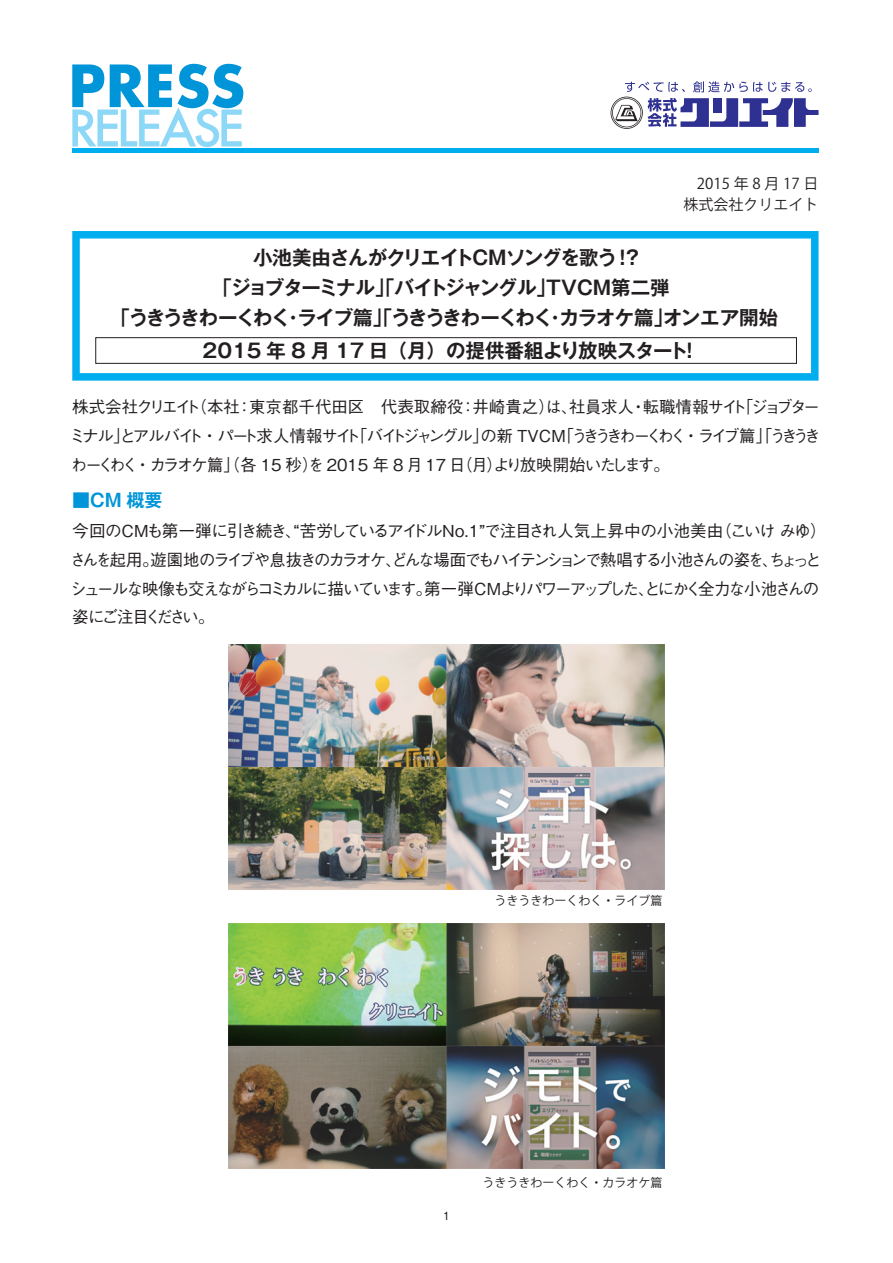
<style>
.page{position:relative;width:893px;height:1263px;background:#fff}
.page>*{position:absolute;margin:0;border:0;box-sizing:border-box;transform-origin:0 0}
.t1{font:700 19.5px/30px "Gothic MB101 Pr 5 De";letter-spacing:-.055em;color:#231f20;text-align:center}
.t2{font:700 19.5px "Gothic MB101 Pr 5 De";color:#231f20}
.t3{font:700 18px "Gothic MB101 Pr 5 De";color:#0095d9}
.t4{font:500 16.5px/28.8px "Gothic BBB Pr 5";letter-spacing:-.125em;color:#231f20;text-align:justify}
.t5{font:15px/21px "Koz Go Pro";color:#231f20;text-align:right}
.t6{font:12px "Koz Go Pro";color:#231f20}
.t7{font:10.5px "Gothic MB101 Pr 5";color:#231f20}
</style>
<div class="page">
<hr style="left:72px;top:149px;width:747px;height:4px;background:#00aeef">
<svg style="left:72px;top:64px;width:171px;height:83px"></svg>
<svg style="left:611px;top:81px;width:207px;height:48px"></svg>
<svg style="left:72px;top:231px;width:746px;height:150px"></svg>
<div style="left:95px;top:337px;width:702px;height:27px;border:1px solid #231f20"></div>
<img style="left:229px;top:645px;width:435px;height:245px">
<img style="left:229px;top:923px;width:435px;height:245px">
<p class="t5" style="left:683px;top:173px;width:137px">2015年8月17日株式会社クリエイト</p>
<p class="t1" style="left:111px;top:241px;width:669px">小池美由さんがクリエイトCMソングを歌う !?<br>「ジョブターミナル」「バイトジャングル」TVCM第二弾<br>「うきうきわーくわく・ライブ篇」「うきうきわーくわく・カラオケ篇」オンエア開始</p>
<p class="t2" style="left:203px;top:335px;width:498px">2015 年 8 月 17 日（月）の提供番組より放映スタート！</p>
<p class="t4" style="left:70px;top:391px;width:753px">株式会社クリエイト（本社：東京都千代田区　代表取締役：井崎貴之）は、社員求人・転職情報サイト「ジョブターミナル」とアルバイト・パート求人情報サイト「バイトジャングル」の新 TVC M「うきうきわーくわく・ライブ篇」「うきうきわーくわく・カラオケ篇」（各 15 秒）を 2015 年 8 月 17 日（月）より放映開始いたします。</p>
<p class="t3" style="left:72px;top:486px;width:92px">■CM 概要</p>
<p class="t4" style="left:70px;top:515px;width:759px;text-align:left">今回のCMも第一弾に引き続き、“苦労しているアイドルNo.1”で注目され人気上昇中の小池美由（こいけ みゆ）さんを起用。遊園地のライブや息抜きのカラオケ、どんな場面でもハイテンションで熱唱する小池さんの姿を、ちょっとシュールな映像も交えながらコミカルに描いています。第一弾CMよりパワーアップした、とにかく全力な小池さんの姿にご注目ください。</p>
<p class="t6" style="left:494px;top:893px;width:169px">うきうきわーくわく・ライブ篇</p>
<p class="t7" style="left:443px;top:1208px;width:9px">1</p>
<p class="t6" style="left:482px;top:1175px;width:181px">うきうきわーくわく・カラオケ篇</p>
</div>
